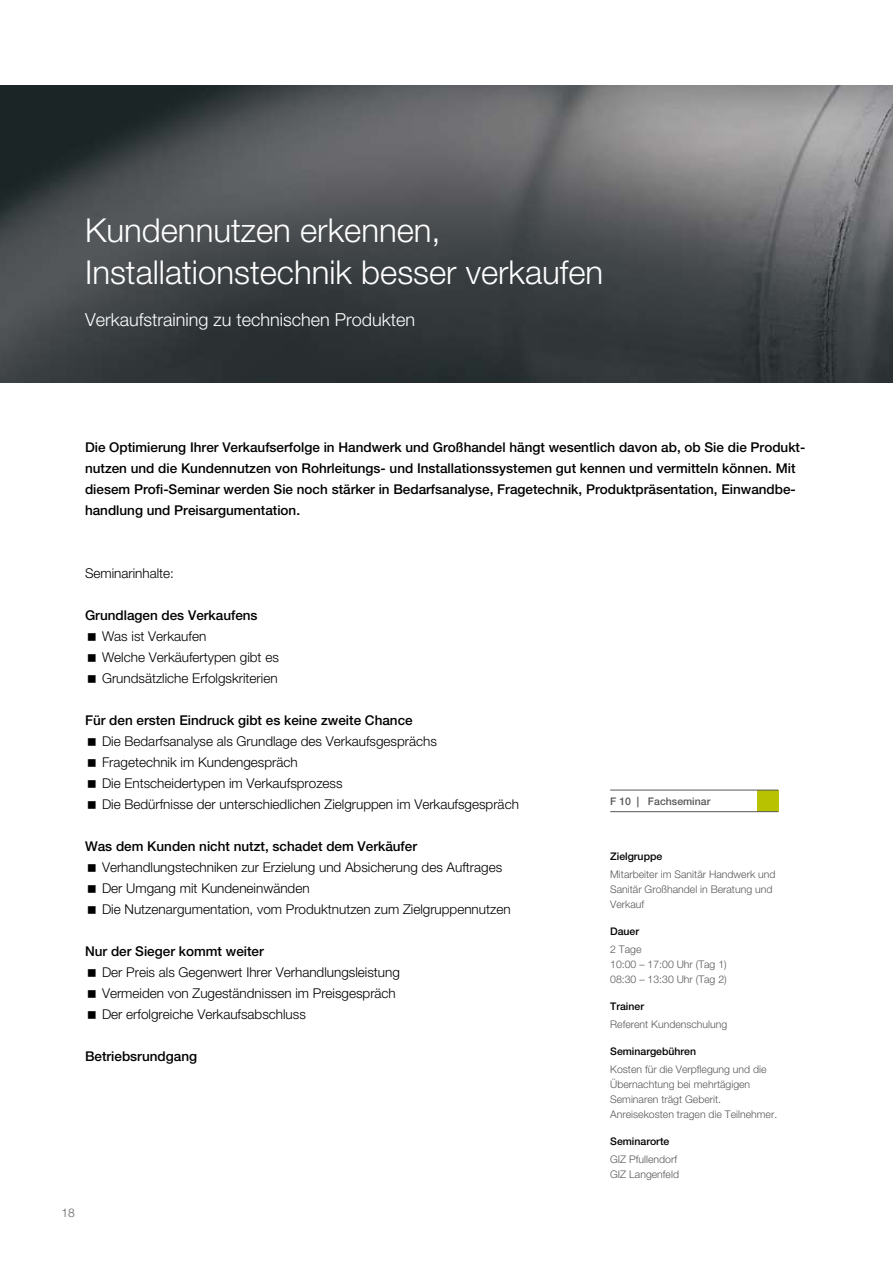
<style>
.page{position:relative;width:893px;height:1263px;background:#fff}
.page>*{position:absolute;margin:0;border:0;box-sizing:border-box;transform-origin:0 0}
.t1{font:300 33px/42px "Helvetica Neue LT";color:#fff}
.t2{font:300 18px "Helvetica Neue LT";color:#fff}
.t3{font:300 13.5px/21px "Helvetica Neue LT";color:#000}
.t4{font:500 13.5px/21px "Helvetica Neue LT";color:#000}
.t5{font:300 12px "Helvetica Neue LT";color:#646567}
.t6{font:300 10.5px/15px "Helvetica Neue LT";color:#58585a}
.t7{font:500 10.5px "Helvetica Neue LT";color:#000}
.t8{font:500 10.5px "Helvetica Neue LT";color:#58585a}
</style>
<div class="page">
<img style="left:0;top:85px;width:893px;height:298px">
<div style="left:757px;top:790px;width:21px;height:21px;background:#b9c200"></div>
<hr style="left:610px;top:790px;width:168px;height:1px;background:#58585a">
<hr style="left:610px;top:811px;width:168px;height:1px;background:#58585a">
<h1 class="t1" style="left:85px;top:208px;width:520px">Kundennutzen erkennen,<br>Installationstechnik besser verkaufen</h1>
<h2 class="t2" style="left:85px;top:308px;width:332px">Verkaufstraining zu technischen Produkten</h2>
<p class="t4" style="left:85px;top:436px;width:722px">Die Optimierung Ihrer Verkaufserfolge in Handwerk und Großhandel hängt wesentlich davon ab, ob Sie die Produkt&shy;nutzen und die Kundennutzen von Rohrleitungs- und Installationssystemen gut kennen und vermitteln können. Mit diesem Profi-Seminar werden Sie noch stärker in Bedarfsanalyse, Fragetechnik, Produktpräsentation, Einwandbe&shy;handlung und Preisargumentation.</p>
<p class="t3" style="left:85px;top:562px;width:91px">Seminarinhalte:</p>
<p class="t4" style="left:85px;top:604px;width:174px">Grundlagen des Verkaufens</p>
<p class="t3" style="left:102px;top:625px;width:178px">Was ist Verkaufen<br>Welche Verkäufertypen gibt es<br>Grundsätzliche Erfolgskriterien</p>
<p class="t4" style="left:85px;top:709px;width:329px">Für den ersten Eindruck gibt es keine zweite Chance</p>
<p class="t3" style="left:102px;top:730px;width:418px">Die Bedarfsanalyse als Grundlage des Verkaufsgesprächs<br>Fragetechnik im Kundengespräch<br>Die Entscheidertypen im Verkaufsprozess<br>Die Bedürfnisse der unterschiedlichen Zielgruppen im Verkaufsgespräch</p>
<p class="t4" style="left:85px;top:835px;width:334px">Was dem Kunden nicht nutzt, schadet dem Verkäufer</p>
<p class="t3" style="left:102px;top:856px;width:410px">Verhandlungstechniken zur Erzielung und Absicherung des Auftrages<br>Der Umgang mit Kundeneinwänden<br>Die Nutzenargumentation, vom Produktnutzen zum Zielgruppennutzen</p>
<p class="t4" style="left:85px;top:940px;width:180px">Nur der Sieger kommt weiter</p>
<p class="t3" style="left:102px;top:961px;width:299px">Der Preis als Gegenwert Ihrer Verhandlungsleistung<br>Vermeiden von Zugeständnissen im Preisgespräch<br>Der erfolgreiche Verkaufsabschluss</p>
<p class="t4" style="left:85px;top:1045px;width:114px">Betriebsrundgang</p>
<p class="t5" style="left:62px;top:1205px;width:14px">18</p>
<p class="t8" style="left:610px;top:795px;width:102px">F 10 | Fachseminar</p>
<p class="t7" style="left:610px;top:850px;width:54px">Zielgruppe</p>
<p class="t6" style="left:610px;top:866px;width:167px">Mitarbeiter im Sanitär Handwerk und<br>Sanitär Großhandel in Beratung und<br>Verkauf</p>
<p class="t7" style="left:610px;top:925px;width:30px">Dauer</p>
<p class="t6" style="left:610px;top:941px;width:118px">2 Tage<br>10:00 – 17:00 Uhr (Tag 1)<br>08:30 – 13:30 Uhr (Tag 2)</p>
<p class="t7" style="left:610px;top:1000px;width:35px">Trainer</p>
<p class="t6" style="left:610px;top:1016px;width:119px">Referent Kundenschulung</p>
<p class="t7" style="left:610px;top:1045px;width:87px">Seminargebühren</p>
<p class="t6" style="left:610px;top:1061px;width:169px">Kosten für die Verpflegung und die<br>Übernachtung bei mehrtägigen<br>Seminaren trägt Geberit.<br>Anreisekosten tragen die Teilnehmer.</p>
<p class="t7" style="left:610px;top:1135px;width:61px">Seminarorte</p>
<p class="t6" style="left:610px;top:1151px;width:70px">GIZ Pfullendorf<br>GIZ Langenfeld</p>
</div>
